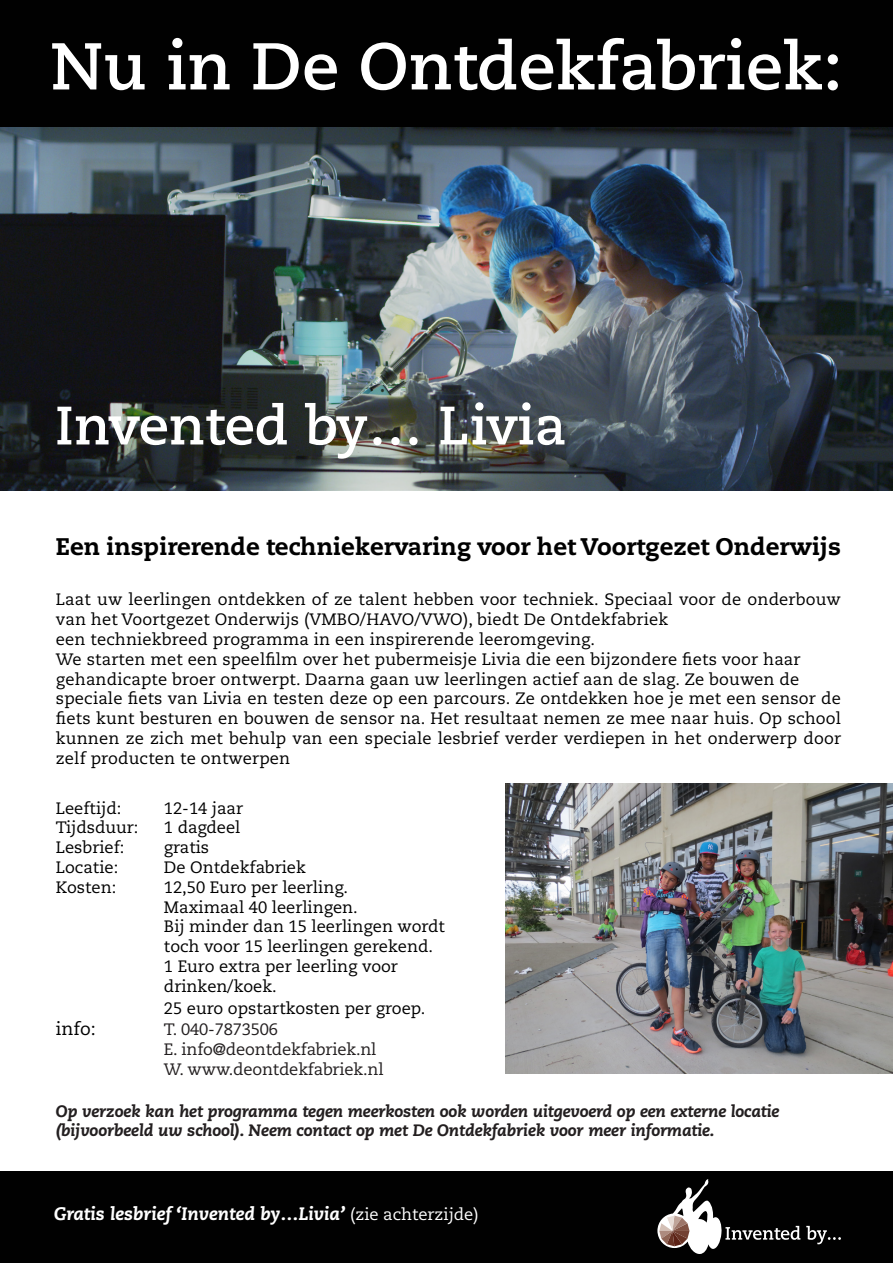
<style>
.page{position:relative;width:893px;height:1263px;background:#fff}
.page>*{position:absolute;margin:0;border:0;box-sizing:border-box;transform-origin:0 0}
.t1{font:700 66px "Caecilia LT Std";color:#fff}
.t2{font:700 54px "Caecilia LT Std";color:#fff}
.t3{font:800 24px "Caecilia LT Std";color:#000}
.t4{font:italic 800 18px "Caecilia LT Std";color:#fff}
.t5{font:18px "Caecilia LT Std";color:#000}
.t6{font:16.5px/19.8px "Caecilia LT Std";letter-spacing:.01em;color:#000}
.t7{font:italic 800 16.5px "Caecilia LT Std";letter-spacing:-.01em;color:#231f20}
.t8{font:16.5px "Caecilia LT Std";letter-spacing:-.01em;color:#231f20}
.s1{font-weight:400;font-style:normal;font-size:16.5px}
</style>
<div class="page">
<div style="left:0;top:1171px;width:893px;height:92px;background:#010101"></div>
<img style="left:0;top:127px;width:893px;height:364px">
<div style="left:0;top:0;width:893px;height:127px;background:#010101"></div>
<svg style="left:806px;top:1226px;width:35px;height:18px"></svg>
<svg style="left:657px;top:1179px;width:143px;height:75px"></svg>
<img style="left:506px;top:783px;width:387px;height:291px">
<p class="t1" style="left:50px;top:28px;width:794px">Nu in De Ontdekfabriek:</p>
<p class="t2" style="left:55px;top:394px;width:513px">Invented by… Livia</p>
<p class="t3" style="left:56px;top:532px;width:786px">Een inspirerende techniekervaring voor het Voortgezet Onderwijs</p>
<p class="t6" style="left:56px;top:590px;width:786px">Laat uw leerlingen ontdekken of ze talent hebben voor techniek. Speciaal voor de onderbouw van het Voortgezet Onderwijs (VMBO/HAVO/VWO), biedt De Ontdekfabriek</p>
<p class="t6" style="left:56px;top:630px;width:541px">een techniekbreed programma in een inspirerende leeromgeving.</p>
<p class="t6" style="left:56px;top:649px;width:746px">We starten met een speelfilm over het pubermeisje Livia die een bijzondere fiets voor haar</p>
<p class="t6" style="left:56px;top:669px;width:745px">gehandicapte broer ontwerpt. Daarna gaan uw leerlingen actief aan de slag. Ze bouwen de</p>
<p class="t6" style="left:56px;top:689px;width:787px;text-align:justify">speciale fiets van Livia en testen deze op een parcours. Ze ontdekken hoe je met een sensor de fiets kunt besturen en bouwen de sensor na. Het resultaat nemen ze mee naar huis. Op school kunnen ze zich met behulp van een speciale lesbrief verder verdiepen in het onderwerp door zelf producten te ontwerpen</p>
<p class="t6" style="left:56px;top:798px;width:67px">Leeftijd:</p>
<p class="t6" style="left:164px;top:798px;width:81px">12-14 jaar</p>
<p class="t6" style="left:56px;top:818px;width:84px">Tijdsduur:</p>
<p class="t6" style="left:164px;top:818px;width:78px">1 dagdeel</p>
<p class="t6" style="left:56px;top:838px;width:70px">Lesbrief:</p>
<p class="t6" style="left:164px;top:838px;width:47px">gratis</p>
<p class="t6" style="left:56px;top:858px;width:64px">Locatie:</p>
<p class="t6" style="left:164px;top:858px;width:143px">De Ontdekfabriek</p>
<p class="t6" style="left:56px;top:877px;width:62px">Kosten:</p>
<p class="t6" style="left:164px;top:877px;width:186px">12,50 Euro per leerling.</p>
<p class="t6" style="left:164px;top:897px;width:195px">Maximaal 40 leerlingen.</p>
<p class="t6" style="left:164px;top:917px;width:282px">Bij minder dan 15 leerlingen wordt</p>
<p class="t6" style="left:164px;top:937px;width:271px">toch voor 15 leerlingen gerekend.</p>
<p class="t6" style="left:164px;top:957px;width:235px">1 Euro extra per leerling voor</p>
<p class="t6" style="left:164px;top:976px;width:114px">drinken/koek.</p>
<p class="t6" style="left:164px;top:998px;width:263px">25 euro opstartkosten per groep.</p>
<p class="t5" style="left:56px;top:1018px;width:42px">info:</p>
<p class="t8" style="left:164px;top:1020px;width:116px">T. 040-7873506</p>
<p class="t8" style="left:164px;top:1039px;width:214px">E. info@deontdekfabriek.nl</p>
<p class="t8" style="left:164px;top:1059px;width:221px">W. www.deontdekfabriek.nl</p>
<p class="t7" style="left:56px;top:1101px;width:725px">Op verzoek kan het programma tegen meerkosten ook worden uitgevoerd op een externe locatie</p>
<p class="t7" style="left:56px;top:1121px;width:660px">(bijvoorbeeld uw school). Neem contact op met De Ontdekfabriek voor meer informatie.</p>
<p class="t4" style="left:54px;top:1203px;width:426px">Gratis lesbrief ‘Invented by…Livia’ <span class="s1">(zie achterzijde)</span></p>
</div>
